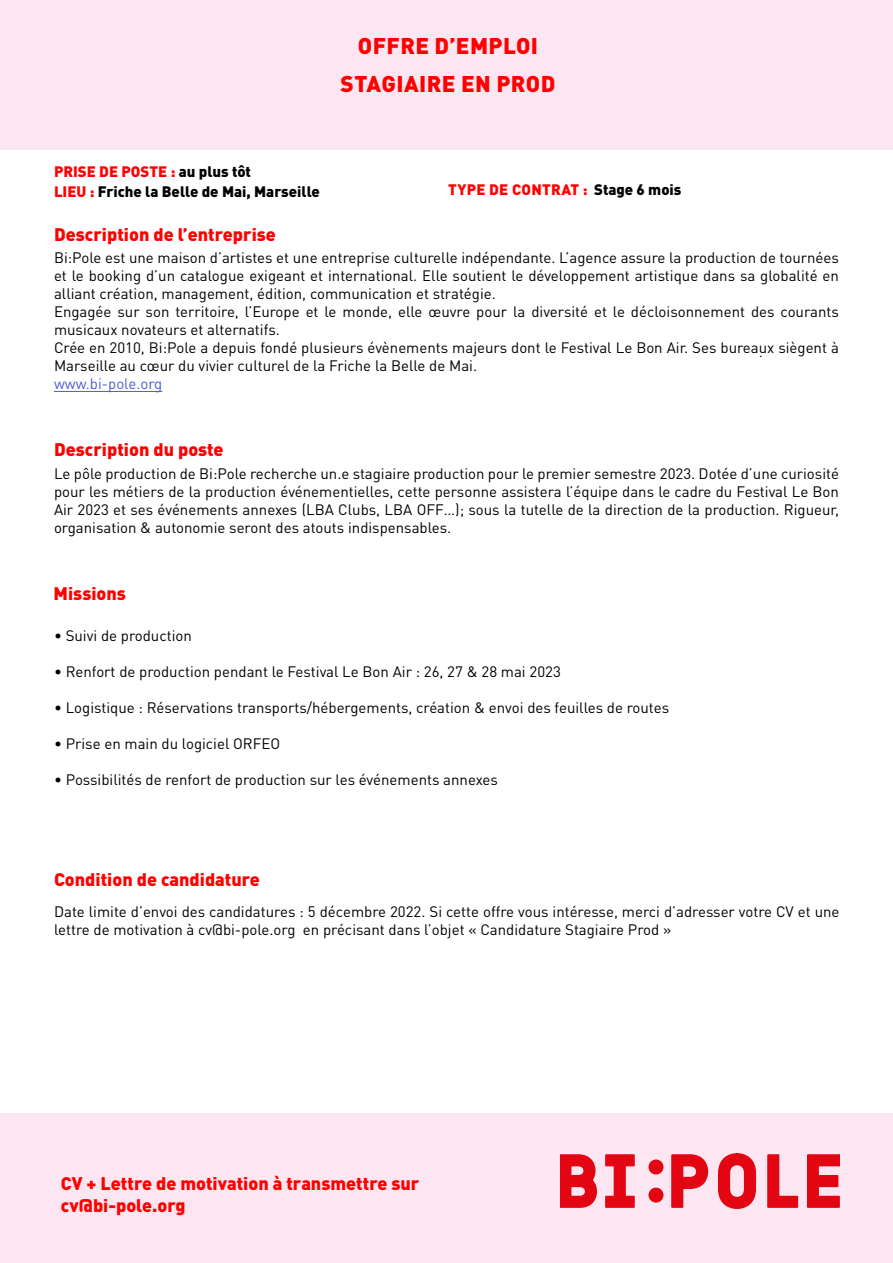
<style>
.page{position:relative;width:893px;height:1263px;background:#fff}
.page>*{position:absolute;margin:0;border:0;box-sizing:border-box;transform-origin:0 0}
.t1{font:900 22.5px "DIN Pro";letter-spacing:.02em;color:#f00}
.t2{font:900 18px "DIN Pro";color:#f00}
.t3{font:15px/18px "DIN Pro";color:#000}
.t4{font:900 15px "DIN Pro";color:#000}
.t5{font:900 15px "DIN Pro";letter-spacing:.02em;color:#f00}
.t6{font:900 15px "DIN Pro";color:#f00}
.t7{font:15px "DIN Pro";color:#4f5cd6}
.t8{font:13.5px "DIN";color:#000}
.s1{color:#000}
.s2{color:#f00}
</style>
<div class="page">
<div style="left:1px;top:0;width:892px;height:150px;background:#fce6f2"></div>
<div style="left:1px;top:1113px;width:892px;height:150px;background:#fce6f2"></div>
<svg style="left:560px;top:1153px;width:279px;height:56px"></svg>
<div style="left:649px;top:1160px;width:14px;height:14px;background:#e30512;border-radius:50%"></div>
<div style="left:648px;top:1159px;width:15px;height:15px;border:2px solid #e30512;border-radius:50%"></div>
<div style="left:649px;top:1188px;width:14px;height:14px;background:#e30512;border-radius:50%"></div>
<div style="left:648px;top:1187px;width:15px;height:15px;border:2px solid #e30512;border-radius:50%"></div>
<hr style="left:54px;top:391px;width:108px;height:1px;background:#4f5cd6">
<p class="t1" style="left:358px;top:27px;width:182px">OFFRE D’EMPLOI</p>
<p class="t6" style="left:54px;top:159px;width:199px">PRISE DE POSTE : <span class="s1">au plus tôt</span></p>
<p class="t1" style="left:341px;top:65px;width:216px">STAGIAIRE EN PROD</p>
<p class="t4" style="left:54px;top:178px;width:268px"><span class="s2">LIEU :</span> Friche la Belle de Mai, Marseille</p>
<p class="t5" style="left:448px;top:177px;width:235px">TYPE DE CONTRAT : <span class="s1">Stage 6 mois</span></p>
<p class="t2" style="left:54px;top:219px;width:223px">Description de l’entreprise</p>
<p class="t3" style="left:54px;top:248px;width:786px;text-align:justify">Bi:Pole est une maison d’artistes et une entreprise culturelle indépendante. L’agence assure la production de tournées et le booking d’un catalogue exigeant et international. Elle soutient le développement artistique dans sa globalité en alliant création, management, édition, communication et stratégie.</p>
<p class="t3" style="left:54px;top:302px;width:786px">Engagée sur son territoire, l’Europe et le monde, elle œuvre pour la diversité et le décloisonnement des courants musicaux novateurs et alternatifs.</p>
<p class="t3" style="left:54px;top:338px;width:786px">Crée en 2010, Bi:Pole a depuis fondé plusieurs évènements majeurs dont le Festival Le Bon Air. Ses bureaux siègent à<br>Marseille au cœur du vivier culturel de la Friche la Belle de Mai.</p>
<p class="t7" style="left:54px;top:374px;width:110px">www.bi-pole.org</p>
<p class="t8" style="left:759px;top:343px;width:5px">.</p>
<p class="t2" style="left:54px;top:434px;width:171px">Description du poste</p>
<p class="t3" style="left:54px;top:464px;width:786px;text-align:justify">Le pôle production de Bi:Pole recherche un.e stagiaire production pour le premier semestre 2023. Dotée d’une curiosité pour les métiers de la production événementielles, cette personne assistera l’équipe dans le cadre du Festival Le Bon Air 2023 et ses événements annexes (LBA Clubs, LBA OFF…); sous la tutelle de la direction de la production. Rigueur, organisation &amp; autonomie seront des atouts indispensables.</p>
<p class="t2" style="left:53px;top:578px;width:74px">Missions</p>
<p class="t3" style="left:54px;top:626px;width:139px">• Suivi de production</p>
<p class="t3" style="left:54px;top:662px;width:508px">• Renfort de production pendant le Festival Le Bon Air : 26, 27 &amp; 28 mai 2023</p>
<p class="t3" style="left:54px;top:698px;width:617px">• Logistique : Réservations transports/hébergements, création &amp; envoi des feuilles de routes</p>
<p class="t3" style="left:54px;top:734px;width:228px">• Prise en main du logiciel ORFEO</p>
<p class="t3" style="left:54px;top:770px;width:445px">• Possibilités de renfort de production sur les événements annexes</p>
<p class="t2" style="left:54px;top:864px;width:207px">Condition de candidature</p>
<p class="t3" style="left:54px;top:901px;width:787px">Date limite d’envoi des candidatures : 5 décembre 2022. Si cette offre vous intéresse, merci d’adresser votre CV et une lettre de motivation à cv@bi-pole.org en précisant dans l’objet « Candidature Stagiaire Prod »</p>
<p class="t2" style="left:61px;top:1168px;width:360px">CV + Lettre de motivation à transmettre sur</p>
<p class="t2" style="left:61px;top:1190px;width:126px">cv@bi-pole.org</p>
</div>
